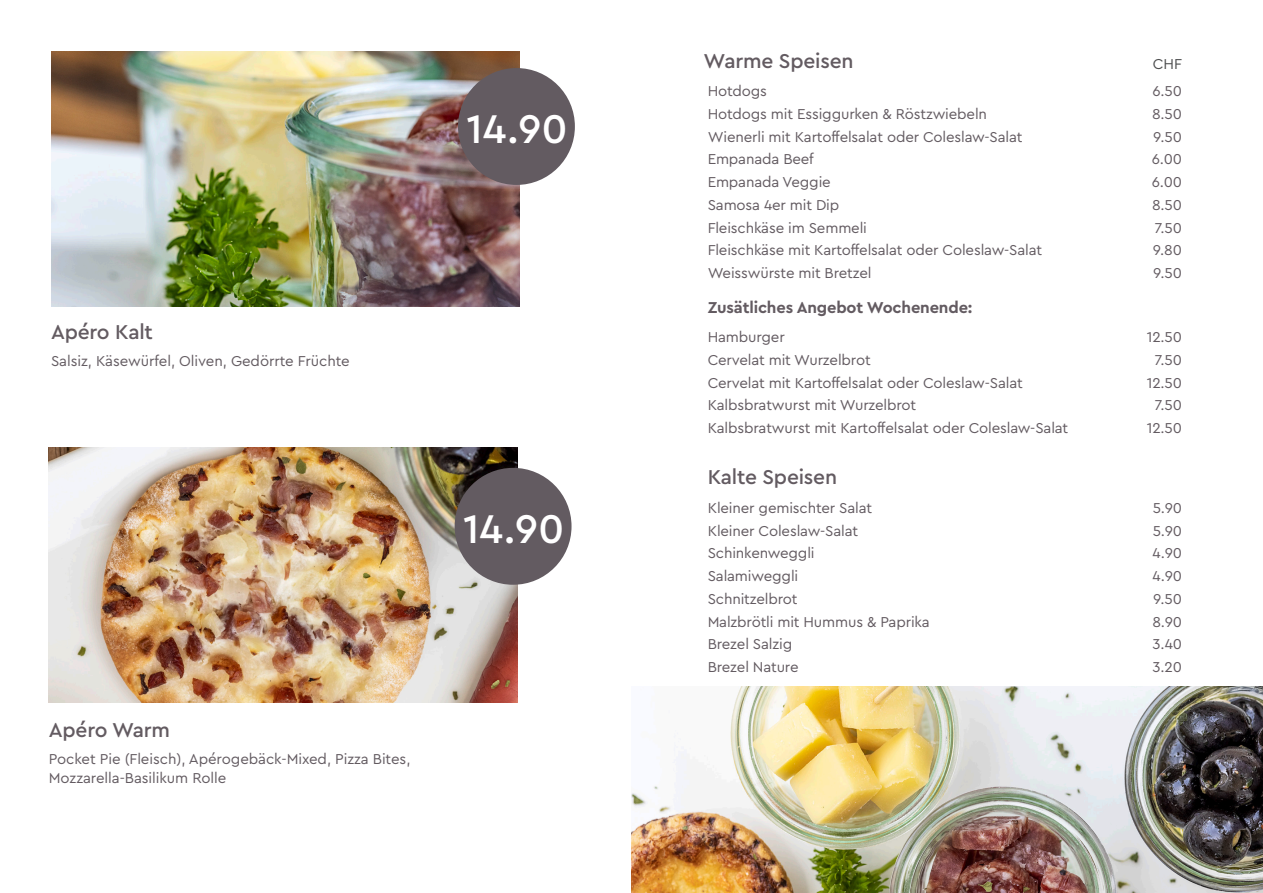
<style>
.page{position:relative;width:1263px;height:893px;background:#fff}
.page>*{position:absolute;margin:0;border:0;box-sizing:border-box;transform-origin:0 0}
._01_Titel_36{font:500 42px "Cera Pro";color:#fff}
._02_Untertitel_14{font:500 21px "Cera Pro";letter-spacing:-.01em;color:#635b61}
._03_Produkt_A2{font:700 16.5px "Cera Pro";letter-spacing:-.01em;color:#635b61}
._03_Produkt_A2-2{font:15px "Cera Pro";letter-spacing:-.01em;color:#635b61}
._03_Lauftext_10{font:15px/18.8px "Cera Pro";letter-spacing:-.005em;color:#635b61}
._03_Preise_A2{font:15px "Cera Pro";letter-spacing:-.01em;color:#635b61}
._02_Thementitel_A2{font:15px "Cera Pro";color:#4b4c4d}
</style>
<div class="page">
<img style="left:51px;top:51px;width:468px;height:255px">
<div style="left:458px;top:68px;width:117px;height:117px;background:#635b61;border-radius:50%"></div>
<img style="left:49px;top:448px;width:468px;height:255px">
<img style="left:631px;top:687px;width:632px;height:206px">
<div style="left:455px;top:468px;width:116px;height:117px;background:#635b61;border-radius:50%"></div>
<p class="_01_Titel_36" style="left:466px;top:101px;width:103px">14.90</p>
<p class="_02_Untertitel_14" style="left:51px;top:318px;width:103px">Apéro Kalt</p>
<p class="_03_Lauftext_10" style="left:51px;top:351px;width:300px">Salsiz, Käsewürfel, Oliven, Gedörrte Früchte</p>
<p class="_01_Titel_36" style="left:463px;top:501px;width:103px">14.90</p>
<p class="_02_Untertitel_14" style="left:49px;top:716px;width:123px">Apéro Warm</p>
<p class="_03_Lauftext_10" style="left:49px;top:749px;width:363px">Pocket Pie (Fleisch), Apérogebäck-Mixed, Pizza Bites,<br>Mozzarella-Basilikum Rolle</p>
<p class="_02_Untertitel_14" style="left:703px;top:47px;width:152px">Warme Speisen</p>
<p class="_02_Thementitel_A2" style="left:1153px;top:54px;width:31px">CHF</p>
<p class="_03_Produkt_A2-2" style="left:708px;top:81px;width:61px">Hotdogs</p>
<p class="_03_Preise_A2" style="left:1152px;top:81px;width:31px">6.50</p>
<p class="_03_Produkt_A2-2" style="left:708px;top:104px;width:281px">Hotdogs mit Essiggurken &amp; Röstzwiebeln</p>
<p class="_03_Preise_A2" style="left:1152px;top:104px;width:31px">8.50</p>
<p class="_03_Produkt_A2-2" style="left:708px;top:127px;width:316px">Wienerli mit Kartoffelsalat oder Coleslaw-Salat</p>
<p class="_03_Preise_A2" style="left:1153px;top:127px;width:30px">9.50</p>
<p class="_03_Produkt_A2-2" style="left:708px;top:149px;width:108px">Empanada Beef</p>
<p class="_03_Preise_A2" style="left:1152px;top:149px;width:32px">6.00</p>
<p class="_03_Produkt_A2-2" style="left:708px;top:172px;width:125px">Empanada Veggie</p>
<p class="_03_Preise_A2" style="left:1152px;top:172px;width:32px">6.00</p>
<p class="_03_Produkt_A2-2" style="left:708px;top:195px;width:133px">Samosa 4er mit Dip</p>
<p class="_03_Preise_A2" style="left:1152px;top:195px;width:31px">8.50</p>
<p class="_03_Produkt_A2-2" style="left:708px;top:218px;width:161px">Fleischkäse im Semmeli</p>
<p class="_03_Preise_A2" style="left:1155px;top:218px;width:29px">7.50</p>
<p class="_03_Produkt_A2-2" style="left:708px;top:240px;width:336px">Fleischkäse mit Kartoffelsalat oder Coleslaw-Salat</p>
<p class="_03_Preise_A2" style="left:1153px;top:240px;width:31px">9.80</p>
<p class="_03_Produkt_A2-2" style="left:708px;top:263px;width:165px">Weisswürste mit Bretzel</p>
<p class="_03_Preise_A2" style="left:1153px;top:263px;width:30px">9.50</p>
<p class="_03_Produkt_A2" style="left:708px;top:297px;width:266px">Zusätliches Angebot Wochenende:</p>
<p class="_03_Produkt_A2-2" style="left:708px;top:327px;width:79px">Hamburger</p>
<p class="_03_Preise_A2" style="left:1147px;top:327px;width:37px">12.50</p>
<p class="_03_Produkt_A2-2" style="left:708px;top:350px;width:165px">Cervelat mit Wurzelbrot</p>
<p class="_03_Preise_A2" style="left:1155px;top:350px;width:29px">7.50</p>
<p class="_03_Produkt_A2-2" style="left:708px;top:373px;width:317px">Cervelat mit Kartoffelsalat oder Coleslaw-Salat</p>
<p class="_03_Preise_A2" style="left:1147px;top:373px;width:37px">12.50</p>
<p class="_03_Produkt_A2-2" style="left:708px;top:395px;width:210px">Kalbsbratwurst mit Wurzelbrot</p>
<p class="_03_Preise_A2" style="left:1155px;top:395px;width:29px">7.50</p>
<p class="_03_Produkt_A2-2" style="left:708px;top:418px;width:362px">Kalbsbratwurst mit Kartoffelsalat oder Coleslaw-Salat</p>
<p class="_03_Preise_A2" style="left:1147px;top:418px;width:37px">12.50</p>
<p class="_02_Untertitel_14" style="left:708px;top:463px;width:131px">Kalte Speisen</p>
<p class="_03_Produkt_A2-2" style="left:708px;top:498px;width:166px">Kleiner gemischter Salat</p>
<p class="_03_Preise_A2" style="left:1153px;top:498px;width:31px">5.90</p>
<p class="_03_Produkt_A2-2" style="left:708px;top:521px;width:152px">Kleiner Coleslaw-Salat</p>
<p class="_03_Preise_A2" style="left:1153px;top:521px;width:31px">5.90</p>
<p class="_03_Produkt_A2-2" style="left:708px;top:543px;width:108px">Schinkenweggli</p>
<p class="_03_Preise_A2" style="left:1152px;top:543px;width:31px">4.90</p>
<p class="_03_Produkt_A2-2" style="left:708px;top:566px;width:92px">Salamiweggli</p>
<p class="_03_Preise_A2" style="left:1152px;top:566px;width:31px">4.90</p>
<p class="_03_Produkt_A2-2" style="left:708px;top:589px;width:91px">Schnitzelbrot</p>
<p class="_03_Preise_A2" style="left:1153px;top:589px;width:30px">9.50</p>
<p class="_03_Produkt_A2-2" style="left:708px;top:612px;width:224px">Malzbrötli mit Hummus &amp; Paprika</p>
<p class="_03_Preise_A2" style="left:1152px;top:612px;width:31px">8.90</p>
<p class="_03_Produkt_A2-2" style="left:708px;top:634px;width:86px">Brezel Salzig</p>
<p class="_03_Preise_A2" style="left:1152px;top:634px;width:31px">3.40</p>
<p class="_03_Produkt_A2-2" style="left:708px;top:657px;width:92px">Brezel Nature</p>
<p class="_03_Preise_A2" style="left:1152px;top:657px;width:31px">3.20</p>
</div>
